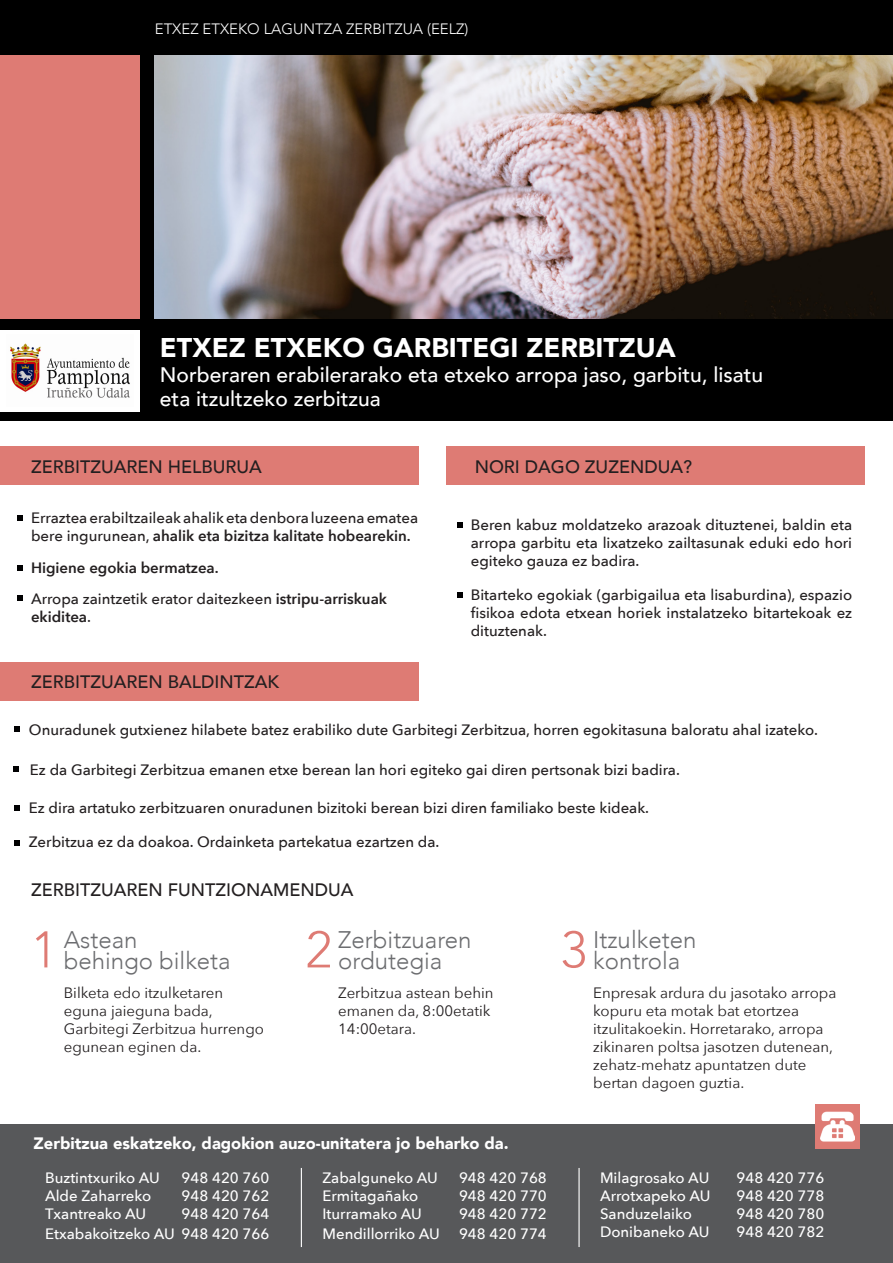
<style>
.page{position:relative;width:893px;height:1263px;background:#fff}
.page>*{position:absolute;margin:0;border:0;box-sizing:border-box;transform-origin:0 0}
.t1{font:300 51px "Avenir";color:#de7b74}
.t2{font:900 27px "Avenir";color:#fff}
.t3{font:300 24px/21px "Avenir";color:#6c6d70}
.t4{font:500 21px/24px "Avenir";color:#fff}
.t5{font:500 18px "Avenir";color:#231f20}
.t6{font:900 16.5px "Avenir";color:#fff}
.t7{font:500 15px/18px "Avenir Next";color:#231f20}
.t8{font:15px/18px "Avenir Next";color:#231f20}
.t9{font:500 15px "Avenir Next";color:#fff}
.t10{font:300 15px "Avenir";color:#fff}
.t11{font:600 15px "Avenir Next";color:#231f20}
.s1{font-weight:600}
</style>
<div class="page">
<div style="left:0;top:0;width:893px;height:421px;background:#000"></div>
<div style="left:0;top:55px;width:140px;height:264px;background:#de7b74"></div>
<div style="left:0;top:1125px;width:893px;height:138px;background:#57585a"></div>
<div style="left:446px;top:446px;width:419px;height:39px;background:#de7b74"></div>
<div style="left:0;top:330px;width:140px;height:81px;background:#fff"></div>
<img style="left:10px;top:343px;width:120px;height:55px">
<div style="left:0;top:446px;width:418px;height:39px;background:#de7b74"></div>
<div style="left:0;top:662px;width:418px;height:39px;background:#de7b74"></div>
<svg style="left:17px;top:515px;width:5px;height:5px"></svg>
<svg style="left:17px;top:565px;width:5px;height:5px"></svg>
<svg style="left:14px;top:767px;width:5px;height:5px"></svg>
<svg style="left:15px;top:805px;width:5px;height:5px"></svg>
<svg style="left:15px;top:840px;width:5px;height:5px"></svg>
<svg style="left:15px;top:727px;width:5px;height:5px"></svg>
<hr style="left:301px;top:1168px;width:1px;height:79px;background:#fff">
<hr style="left:578px;top:1168px;width:2px;height:79px;background:#fff">
<div style="left:815px;top:1104px;width:45px;height:45px;background:#de7b74"></div>
<img style="left:821px;top:1112px;width:33px;height:29px">
<svg style="left:17px;top:596px;width:5px;height:5px"></svg>
<svg style="left:458px;top:522px;width:5px;height:6px"></svg>
<svg style="left:458px;top:592px;width:5px;height:5px"></svg>
<img style="left:155px;top:55px;width:738px;height:264px">
<p class="t10" style="left:155px;top:20px;width:315px">ETXEZ ETXEKO LAGUNTZA ZERBITZUA (EELZ)</p>
<p class="t2" style="left:160px;top:324px;width:517px">ETXEZ ETXEKO GARBITEGI ZERBITZUA</p>
<p class="t4" style="left:160px;top:362px;width:605px">Norberaren erabilerarako eta etxeko arropa jaso, garbitu, lisatu eta itzultzeko zerbitzua</p>
<p class="t5" style="left:31px;top:451px;width:232px">ZERBITZUAREN HELBURUA</p>
<p class="t7" style="left:31px;top:508px;width:389px">Erraztea erabiltzaileak ahalik eta denbora luzeena ematea bere ingurunean, <span class="s1">ahalik eta bizitza kalitate hobearekin.</span></p>
<p class="t11" style="left:31px;top:555px;width:189px">Higiene egokia bermatzea.</p>
<p class="t7" style="left:31px;top:589px;width:358px">Arropa zaintzetik erator daitezkeen <span class="s1">istripu-arriskuak ekiditea</span>.</p>
<p class="t5" style="left:31px;top:666px;width:250px">ZERBITZUAREN BALDINTZAK</p>
<p class="t5" style="left:475px;top:451px;width:219px">NORI DAGO ZUZENDUA?</p>
<p class="t7" style="left:471px;top:515px;width:383px;text-align:justify">Beren kabuz moldatzeko arazoak dituztenei, baldin eta arropa garbitu eta lixatzeko zailtasunak eduki edo hori egiteko gauza ez badira.</p>
<p class="t7" style="left:471px;top:585px;width:383px;text-align:justify">Bitarteko egokiak (garbigailua eta lisaburdina), espazio fisikoa edota etxean horiek instalatzeko bitartekoak ez dituztenak.</p>
<p class="t7" style="left:29px;top:720px;width:790px">Onuradunek gutxienez hilabete batez erabiliko dute Garbitegi Zerbitzua, horren egokitasuna baloratu ahal izateko.</p>
<p class="t7" style="left:30px;top:760px;width:651px">Ez da Garbitegi Zerbitzua emanen etxe berean lan hori egiteko gai diren pertsonak bizi badira.</p>
<p class="t7" style="left:29px;top:798px;width:622px">Ez dira artatuko zerbitzuaren onuradunen bizitoki berean bizi diren familiako beste kideak.</p>
<p class="t7" style="left:29px;top:832px;width:412px">Zerbitzua ez da doakoa. Ordainketa partekatua ezartzen da.</p>
<p class="t5" style="left:31px;top:874px;width:324px">ZERBITZUAREN FUNTZIONAMENDUA</p>
<p class="t3" style="left:64px;top:929px;width:168px">Astean behingo bilketa</p>
<p class="t3" style="left:338px;top:929px;width:135px">Zerbitzuaren ordutegia</p>
<p class="t3" style="left:593px;top:929px;width:105px">Itzulketen</p>
<p class="t1" style="left:31px;top:920px;width:28px">1</p>
<p class="t1" style="left:306px;top:920px;width:28px">2</p>
<p class="t1" style="left:560px;top:920px;width:28px">3</p>
<p class="t3" style="left:593px;top:950px;width:89px">kontrola</p>
<p class="t8" style="left:64px;top:983px;width:202px">Bilketa edo itzulketaren eguna jaieguna bada,<br>Garbitegi Zerbitzua hurrengo egunean eginen da.</p>
<p class="t8" style="left:338px;top:983px;width:157px">Zerbitzua astean behin emanen da, 8:00etatik<br>14:00etara.</p>
<p class="t8" style="left:593px;top:983px;width:245px">Enpresak ardura du jasotako arropa kopuru eta motak bat etortzea itzulitakoekin. Horretarako, arropa zikinaren poltsa jasotzen dutenean, zehatz-mehatz apuntatzen dute bertan dagoen guztia.</p>
<p class="t6" style="left:34px;top:1129px;width:477px">Zerbitzua eskatzeko, dagokion auzo-unitatera jo beharko da.</p>
<p class="t9" style="left:45px;top:1165px;width:116px">Buztintxuriko AU</p>
<p class="t9" style="left:182px;top:1165px;width:89px">948 420 760</p>
<p class="t9" style="left:45px;top:1183px;width:108px">Alde Zaharreko</p>
<p class="t9" style="left:182px;top:1183px;width:89px">948 420 762</p>
<p class="t9" style="left:45px;top:1201px;width:103px">Txantreako AU</p>
<p class="t9" style="left:182px;top:1201px;width:89px">948 420 764</p>
<p class="t9" style="left:45px;top:1221px;width:226px">Etxabakoitzeko AU 948 420 766</p>
<p class="t9" style="left:323px;top:1165px;width:117px">Zabalguneko AU</p>
<p class="t9" style="left:459px;top:1165px;width:89px">948 420 768</p>
<p class="t9" style="left:323px;top:1183px;width:97px">Ermitagañako</p>
<p class="t9" style="left:459px;top:1183px;width:89px">948 420 770</p>
<p class="t9" style="left:323px;top:1201px;width:101px">Iturramako AU</p>
<p class="t9" style="left:459px;top:1201px;width:89px">948 420 772</p>
<p class="t9" style="left:323px;top:1221px;width:119px">Mendillorriko AU</p>
<p class="t9" style="left:459px;top:1221px;width:89px">948 420 774</p>
<p class="t9" style="left:600px;top:1165px;width:111px">Milagrosako AU</p>
<p class="t9" style="left:736px;top:1165px;width:89px">948 420 776</p>
<p class="t9" style="left:600px;top:1183px;width:112px">Arrotxapeko AU</p>
<p class="t9" style="left:736px;top:1183px;width:89px">948 420 778</p>
<p class="t9" style="left:600px;top:1201px;width:93px">Sanduzelaiko</p>
<p class="t9" style="left:736px;top:1201px;width:89px">948 420 780</p>
<p class="t9" style="left:600px;top:1219px;width:111px">Donibaneko AU</p>
<p class="t9" style="left:736px;top:1219px;width:89px">948 420 782</p>
</div>
